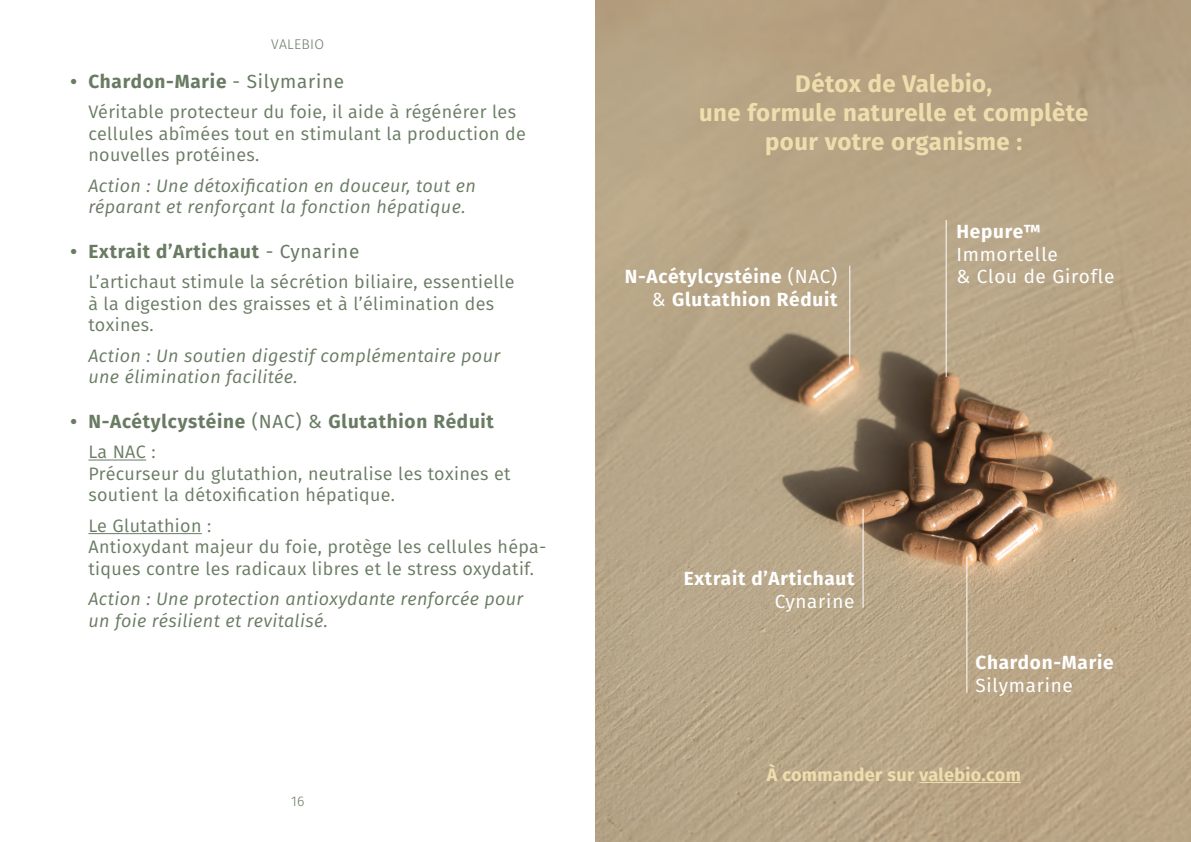
<style>
.page{position:relative;width:1191px;height:842px;background:#fff}
.page>*{position:absolute;margin:0;border:0;box-sizing:border-box;transform-origin:0 0}
.t1{font:700 24px/28.8px "Fira Sans";letter-spacing:.02em;color:#efdead;text-align:center}
.t2{font:700 19px "Fira Sans";letter-spacing:.04em;color:#697b63}
.t3{font:700 19px/22.8px "Fira Sans";letter-spacing:.04em;color:#fff;text-align:right}
.t4{font:19px/22.8px "Fira Sans";letter-spacing:.04em;color:#fff}
.t5{font:18px/21.6px "Fira Sans";letter-spacing:.02em;color:#697b63}
.t6{font:italic 18px/21.6px "Fira Sans";letter-spacing:.02em;color:#697b63}
.t7{font:700 18px "Fira Sans";letter-spacing:.02em;color:#efdead}
.t8{font:300 14px "Fira Sans";letter-spacing:.02em;color:#697b63}
.s1{font-weight:400}
</style>
<div class="page">
<hr style="left:88px;top:460px;width:58px;height:1px;background:#697b63">
<hr style="left:88px;top:533px;width:114px;height:1px;background:#697b63">
<img style="left:595px;top:0;width:596px;height:842px">
<hr style="left:945px;top:220px;width:1px;height:157px;background:#fff">
<hr style="left:966px;top:557px;width:1px;height:136px;background:#fff">
<hr style="left:862px;top:509px;width:1px;height:98px;background:#fff">
<hr style="left:849px;top:266px;width:1px;height:98px;background:#fff">
<hr style="left:919px;top:782px;width:101px;height:1px;background:#efdead">
<p class="t8" style="left:271px;top:34px;width:54px">VALEBIO</p>
<p class="t2" style="left:70px;top:65px;width:275px">• Chardon-Marie <span class="s1">- Silymarine</span></p>
<p class="t5" style="left:88px;top:101px;width:439px">Véritable protecteur du foie, il aide à régénérer les cellules abîmées tout en stimulant la production de nouvelles protéines.</p>
<p class="t6" style="left:88px;top:174px;width:389px">Action : Une détoxification en douceur, tout en réparant et renforçant la fonction hépatique.</p>
<p class="t2" style="left:70px;top:235px;width:290px">• Extrait d’Artichaut <span class="s1">- Cynarine</span></p>
<p class="t5" style="left:88px;top:271px;width:428px">L’artichaut stimule la sécrétion biliaire, essentielle à la digestion des graisses et à l’élimination des toxines.</p>
<p class="t6" style="left:88px;top:344px;width:413px">Action : Un soutien digestif complémentaire pour une élimination facilitée.</p>
<p class="t2" style="left:70px;top:405px;width:425px">• N-Acétylcystéine <span class="s1">(NAC) &amp;</span> Glutathion Réduit</p>
<p class="t5" style="left:88px;top:441px;width:424px">La NAC :<br>Précurseur du glutathion, neutralise les toxines et soutient la détoxification hépatique.</p>
<p class="t5" style="left:88px;top:514px;width:459px">Le Glutathion :<br>Antioxydant majeur du foie, protège les cellules hépa&shy;tiques contre les radicaux libres et le stress oxydatif.</p>
<p class="t6" style="left:88px;top:588px;width:436px">Action : Une protection antioxydante renforcée pour un foie résilient et revitalisé.</p>
<p class="t8" style="left:291px;top:791px;width:15px">16</p>
<h1 class="t1" style="left:699px;top:68px;width:391px">Détox de Valebio,<br>une formule naturelle et complète pour votre organisme :</h1>
<p class="t3" style="left:625px;top:264px;width:214px">N-Acétylcystéine <span class="s1">(NAC) &amp;</span> Glutathion Réduit</p>
<p class="t3" style="left:956px;top:218px;width:86px">Hepure™</p>
<p class="t4" style="left:956px;top:242px;width:160px">Immortelle<br>&amp; Clou de Girofle</p>
<p class="t3" style="left:683px;top:565px;width:172px">Extrait d’Artichaut</p>
<p class="t4" style="left:775px;top:589px;width:81px">Cynarine</p>
<p class="t3" style="left:975px;top:650px;width:140px">Chardon-Marie</p>
<p class="t4" style="left:975px;top:674px;width:99px">Silymarine</p>
<p class="t7" style="left:766px;top:759px;width:256px">À commander sur valebio.com</p>
</div>
